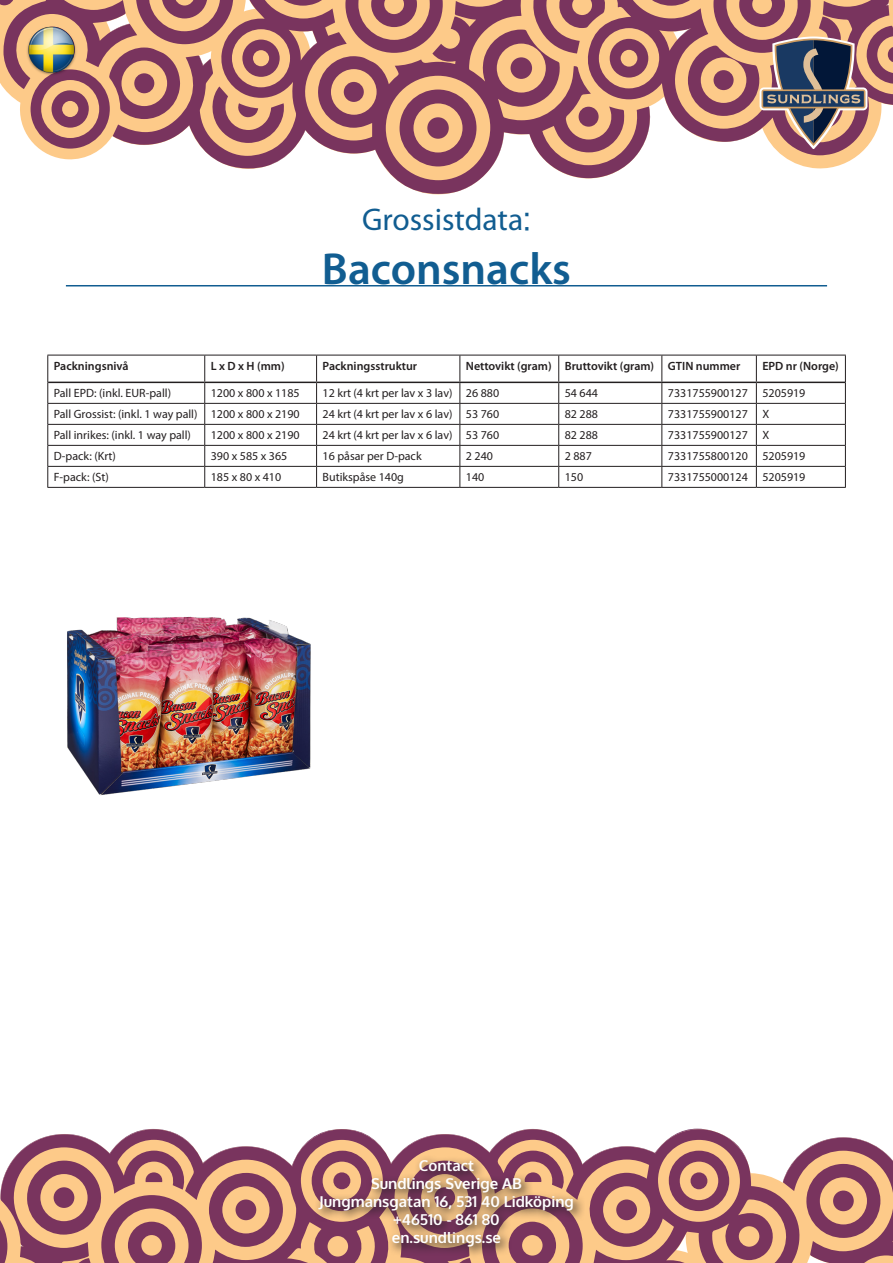
<style>
.page{position:relative;width:893px;height:1263px;background:#fff}
.page>*{position:absolute;margin:0;border:0;box-sizing:border-box;transform-origin:0 0}
.t1{font:600 45px "Myriad Pro";color:#115d91}
.t2{font:31.5px "Myriad Pro";color:#115d91}
.t3{font:700 15px "Oxygen";color:#fff}
.t4{font:12px "Myriad Pro";color:#231f20}
.t5{font:600 12px "Myriad Pro";color:#231f20}
.s1{font-family:"Oxygen"}
</style>
<div class="page">
<hr style="left:66px;top:285px;width:761px;height:1px;background:#115d91">
<svg style="left:0;top:1129px;width:783px;height:134px"></svg>
<svg style="left:0;top:1196px;width:7px;height:67px"></svg>
<div style="left:616px;top:1199px;width:21px;height:21px;background:#79345e;border-radius:10px"></div>
<svg style="left:783px;top:1137px;width:110px;height:126px;background:#bc847d"></svg>
<svg style="left:209px;top:1173px;width:74px;height:74px;background:#b77a72"></svg>
<svg style="left:27px;top:1160px;width:175px;height:103px;background:#b87c72"></svg>
<svg style="left:408px;top:1258px;width:175px;height:5px"></svg>
<svg style="left:312px;top:1151px;width:60px;height:60px"></svg>
<svg style="left:669px;top:1151px;width:60px;height:60px;background:#b67971"></svg>
<svg style="left:313px;top:1154px;width:272px;height:104px;background:#a77169"></svg>
<svg style="left:180px;top:0;width:686px;height:194px"></svg>
<svg style="left:579px;top:107px;width:20px;height:20px"></svg>
<svg style="left:209px;top:86px;width:77px;height:57px;background:#be8274"></svg>
<svg style="left:399px;top:90px;width:77px;height:76px;background:#ba7e73"></svg>
<svg style="left:242px;top:40px;width:38px;height:37px"></svg>
<svg style="left:510px;top:57px;width:22px;height:22px"></svg>
<div style="left:344px;top:82px;width:20px;height:20px;background:#79345e;border-radius:10px"></div>
<svg style="left:0;top:0;width:180px;height:149px;background:#c28b7f"></svg>
<div style="left:134px;top:73px;width:20px;height:20px;background:#79345e;border-radius:10px"></div>
<svg style="left:345px;top:0;width:98px;height:53px;background:#b97d72"></svg>
<div style="left:427px;top:117px;width:22px;height:22px;background:#79345e;border-radius:11px"></div>
<svg style="left:610px;top:0;width:283px;height:148px;background:#ab7f7b"></svg>
<img style="left:26px;top:25px;width:51px;height:52px">
<hr style="left:47px;top:355px;width:158px;height:1px;background:#231f20">
<hr style="left:205px;top:355px;width:112px;height:1px;background:#231f20">
<hr style="left:317px;top:355px;width:143px;height:1px;background:#231f20">
<hr style="left:460px;top:355px;width:99px;height:1px;background:#231f20">
<hr style="left:559px;top:355px;width:103px;height:1px;background:#231f20">
<hr style="left:662px;top:355px;width:94px;height:1px;background:#231f20">
<hr style="left:756px;top:355px;width:90px;height:1px;background:#231f20">
<hr style="left:47px;top:403px;width:158px;height:1px;background:#231f20">
<hr style="left:205px;top:403px;width:112px;height:1px;background:#231f20">
<hr style="left:317px;top:403px;width:143px;height:1px;background:#231f20">
<hr style="left:460px;top:403px;width:99px;height:1px;background:#231f20">
<hr style="left:559px;top:403px;width:103px;height:1px;background:#231f20">
<hr style="left:662px;top:403px;width:94px;height:1px;background:#231f20">
<hr style="left:756px;top:403px;width:90px;height:1px;background:#231f20">
<hr style="left:47px;top:424px;width:158px;height:1px;background:#231f20">
<hr style="left:205px;top:424px;width:112px;height:1px;background:#231f20">
<hr style="left:317px;top:424px;width:143px;height:1px;background:#231f20">
<hr style="left:460px;top:424px;width:99px;height:1px;background:#231f20">
<hr style="left:559px;top:424px;width:103px;height:1px;background:#231f20">
<hr style="left:662px;top:424px;width:94px;height:1px;background:#231f20">
<hr style="left:756px;top:424px;width:90px;height:1px;background:#231f20">
<hr style="left:47px;top:445px;width:158px;height:1px;background:#231f20">
<hr style="left:205px;top:445px;width:112px;height:1px;background:#231f20">
<hr style="left:317px;top:445px;width:143px;height:1px;background:#231f20">
<hr style="left:460px;top:445px;width:99px;height:1px;background:#231f20">
<hr style="left:559px;top:445px;width:103px;height:1px;background:#231f20">
<hr style="left:662px;top:445px;width:94px;height:1px;background:#231f20">
<hr style="left:756px;top:445px;width:90px;height:1px;background:#231f20">
<hr style="left:47px;top:466px;width:158px;height:1px;background:#231f20">
<svg style="left:47px;top:355px;width:1px;height:132px"></svg>
<hr style="left:205px;top:466px;width:112px;height:1px;background:#231f20">
<svg style="left:204px;top:355px;width:1px;height:132px"></svg>
<hr style="left:317px;top:466px;width:143px;height:1px;background:#231f20">
<svg style="left:316px;top:355px;width:1px;height:132px"></svg>
<hr style="left:460px;top:466px;width:99px;height:1px;background:#231f20">
<svg style="left:459px;top:355px;width:1px;height:132px"></svg>
<hr style="left:559px;top:466px;width:103px;height:1px;background:#231f20">
<svg style="left:558px;top:355px;width:1px;height:132px"></svg>
<hr style="left:662px;top:466px;width:94px;height:1px;background:#231f20">
<svg style="left:661px;top:355px;width:1px;height:132px"></svg>
<hr style="left:756px;top:466px;width:90px;height:1px;background:#231f20">
<svg style="left:756px;top:355px;width:1px;height:132px"></svg>
<svg style="left:845px;top:355px;width:1px;height:132px"></svg>
<hr style="left:47px;top:487px;width:158px;height:1px;background:#231f20">
<hr style="left:205px;top:487px;width:112px;height:1px;background:#231f20">
<hr style="left:317px;top:487px;width:143px;height:1px;background:#231f20">
<hr style="left:460px;top:487px;width:99px;height:1px;background:#231f20">
<hr style="left:559px;top:487px;width:103px;height:1px;background:#231f20">
<hr style="left:662px;top:487px;width:94px;height:1px;background:#231f20">
<hr style="left:756px;top:487px;width:90px;height:1px;background:#231f20">
<hr style="left:48px;top:382px;width:157px;height:1px;background:#231f20">
<hr style="left:205px;top:382px;width:112px;height:1px;background:#231f20">
<hr style="left:317px;top:382px;width:143px;height:1px;background:#231f20">
<hr style="left:460px;top:382px;width:99px;height:1px;background:#231f20">
<hr style="left:559px;top:382px;width:103px;height:1px;background:#231f20">
<hr style="left:662px;top:382px;width:94px;height:1px;background:#231f20">
<hr style="left:756px;top:382px;width:89px;height:1px;background:#231f20">
<img style="left:67px;top:616px;width:244px;height:180px">
<p class="t2" style="left:362px;top:200px;width:170px">Grossistdata<span class="s1">:</span></p>
<p class="t1" style="left:322px;top:240px;width:251px">Baconsnacks</p>
<p class="t5" style="left:54px;top:358px;width:76px">Packningsnivå</p>
<p class="t5" style="left:211px;top:358px;width:76px">L x D x H (mm)</p>
<p class="t5" style="left:323px;top:358px;width:96px">Packningsstruktur</p>
<p class="t5" style="left:466px;top:358px;width:87px">Nettovikt (gram)</p>
<p class="t5" style="left:565px;top:358px;width:91px">Bruttovikt (gram)</p>
<p class="t5" style="left:668px;top:358px;width:74px">GTIN nummer</p>
<p class="t5" style="left:762px;top:358px;width:78px">EPD nr (Norge)</p>
<p class="t4" style="left:54px;top:386px;width:119px">Pall EPD: (inkl. EUR-pall)</p>
<p class="t4" style="left:211px;top:385px;width:91px">1200 x 800 x 1185</p>
<p class="t4" style="left:323px;top:385px;width:131px">12 krt (4 krt per lav x 3 lav)</p>
<p class="t4" style="left:466px;top:385px;width:35px">26 880</p>
<p class="t4" style="left:565px;top:385px;width:35px">54 644</p>
<p class="t4" style="left:668px;top:385px;width:82px">7331755900127</p>
<p class="t4" style="left:762px;top:385px;width:45px">5205919</p>
<p class="t4" style="left:54px;top:407px;width:145px">Pall Grossist: (inkl. 1 way pall)</p>
<p class="t4" style="left:211px;top:406px;width:91px">1200 x 800 x 2190</p>
<p class="t4" style="left:323px;top:406px;width:131px">24 krt (4 krt per lav x 6 lav)</p>
<p class="t4" style="left:466px;top:406px;width:35px">53 760</p>
<p class="t4" style="left:565px;top:406px;width:35px">82 288</p>
<p class="t4" style="left:668px;top:406px;width:82px">7331755900127</p>
<p class="t4" style="left:762px;top:407px;width:8px">X</p>
<p class="t4" style="left:54px;top:428px;width:139px">Pall inrikes: (inkl. 1 way pall)</p>
<p class="t4" style="left:211px;top:427px;width:91px">1200 x 800 x 2190</p>
<p class="t4" style="left:323px;top:427px;width:131px">24 krt (4 krt per lav x 6 lav)</p>
<p class="t4" style="left:466px;top:427px;width:35px">53 760</p>
<p class="t4" style="left:565px;top:427px;width:35px">82 288</p>
<p class="t4" style="left:668px;top:427px;width:82px">7331755900127</p>
<p class="t4" style="left:762px;top:428px;width:8px">X</p>
<p class="t4" style="left:54px;top:449px;width:64px">D-pack: (Krt)</p>
<p class="t4" style="left:211px;top:448px;width:78px">390 x 585 x 365</p>
<p class="t4" style="left:323px;top:448px;width:101px">16 påsar per D-pack</p>
<p class="t4" style="left:466px;top:448px;width:29px">2 240</p>
<p class="t4" style="left:565px;top:448px;width:29px">2 887</p>
<p class="t4" style="left:668px;top:448px;width:82px">7331755800120</p>
<p class="t4" style="left:762px;top:448px;width:45px">5205919</p>
<p class="t4" style="left:54px;top:470px;width:56px">F-pack: (St)</p>
<p class="t4" style="left:211px;top:469px;width:72px">185 x 80 x 410</p>
<p class="t4" style="left:323px;top:469px;width:83px">Butikspåse 140g</p>
<p class="t4" style="left:466px;top:469px;width:20px">140</p>
<p class="t4" style="left:565px;top:469px;width:20px">150</p>
<p class="t4" style="left:668px;top:469px;width:82px">7331755000124</p>
<p class="t4" style="left:762px;top:469px;width:45px">5205919</p>
<p class="t3" style="left:419px;top:1156px;width:57px">Contact</p>
<p class="t3" style="left:371px;top:1174px;width:152px">Sundlings Sverige AB</p>
<p class="t3" style="left:319px;top:1192px;width:256px">Jungmansgatan 16, 531 40 Lidköping</p>
<p class="t3" style="left:393px;top:1210px;width:108px">+46510 - 861 80</p>
<p class="t3" style="left:392px;top:1228px;width:111px">en.sundlings.se</p>
</div>
